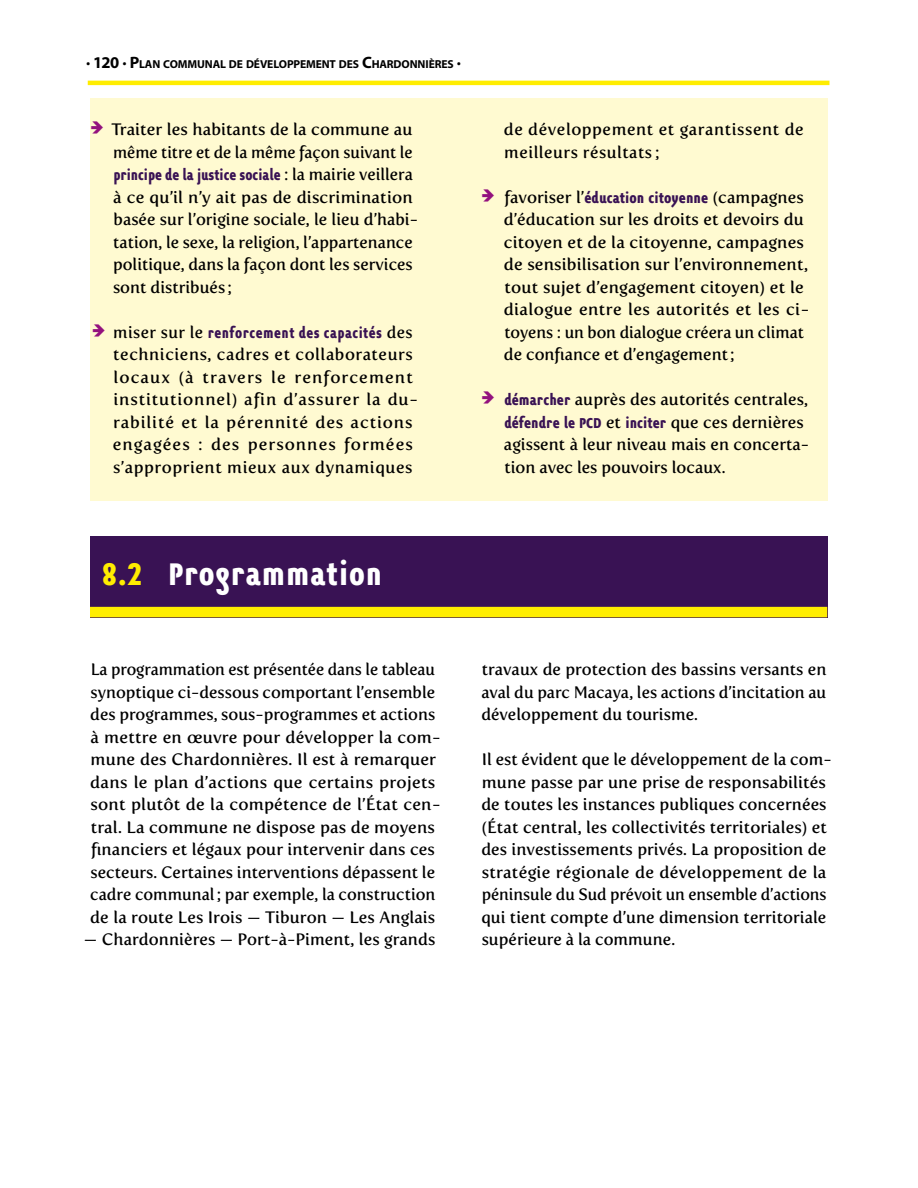
<style>
.page{position:relative;width:918px;height:1188px;background:#fff}
.page>*{position:absolute;margin:0;border:0;box-sizing:border-box;transform-origin:0 0}
.t1{font:700 36px "Opuscula Sans";letter-spacing:.025em;color:#fff}
.t2{font:16.5px/22.5px "Fertigo Pro";color:#000}
.t3{font:16.5px/22.5px "Fertigo Pro";letter-spacing:.045em;color:#000}
.t4{font:16.5px/22.5px "Fertigo Pro";letter-spacing:.03em;color:#000}
.t5{font:700 11.55px "Myriad Pro";letter-spacing:-.01em;color:#000}
.s1{font-size:16.5px}
.s2{font-family:"Glyphyx One NF";color:#93117e}
.s3{font-family:"Opuscula Sans";font-weight:700;color:#391254}
.s4{color:#ffed00}
</style>
<div class="page">
<div style="left:90px;top:98px;width:737px;height:402px;background:#fffad1"></div>
<hr style="left:90px;top:81px;width:737px;height:4px;background:#ffed00">
<div style="left:90px;top:536px;width:737px;height:82px;background:#391254"></div>
<div style="left:90px;top:607px;width:737px;height:10px;background:#ffed00"></div>
<p class="t5" style="left:86px;top:56px;width:377px"><span class="s1">· 120 · P</span>LAN COMMUNAL DE DÉVELOPPEMENT DES <span class="s1">C</span>HARDONNIÈRES <span class="s1">·</span></p>
<p class="t2" style="left:113px;top:118px;width:306px;text-indent:-22px"><span class="s2">~</span> Traiter les habitants de la commune au même titre et de la même façon suivant le <span class="s3">principe de la justice sociale</span> : la mairie veillera à ce qu’il n’y ait pas de discrimination basée sur l’origine sociale, le lieu d’habi&shy;tation, le sexe, la religion, l’appartenance politique, dans la façon dont les services sont distribués ;</p>
<p class="t3" style="left:113px;top:321px;width:307px;text-indent:-20px"><span class="s2">~</span> miser sur le <span class="s3">renforcement des capacités</span> des techniciens, cadres et collaborateurs locaux (à travers le renforcement institutionnel) afin d’assurer la du&shy;rabilité et la pérennité des actions engagées : des personnes formées s’approprient mieux aux dynamiques</p>
<p class="t4" style="left:504px;top:118px;width:302px">de développement et garantissent de meilleurs résultats ;</p>
<p class="t2" style="left:504px;top:186px;width:307px;text-indent:-22px"><span class="s2">~</span> favoriser l’<span class="s3">éducation citoyenne</span> (campagnes d’éducation sur les droits et devoirs du citoyen et de la citoyenne, campagnes de sensibilisation sur l’environnement, tout sujet d’engagement citoyen) et le dialogue entre les autorités et les ci&shy;toyens : un bon dialogue créera un climat de confiance et d’engagement;</p>
<p class="t2" style="left:504px;top:388px;width:307px;text-indent:-22px"><span class="s2">~</span> <span class="s3">démarcher</span> auprès des autorités centrales, <span class="s3">défendre le PCD</span> et <span class="s3">inciter</span> que ces dernières agissent à leur niveau mais en concerta&shy;tion avec les pouvoirs locaux.</p>
<p class="t1" style="left:103px;top:554px;width:281px"><span class="s4">8.2</span> Programmation</p>
<p class="t2" style="left:90px;top:658px;width:352px">La programmation est présentée dans le tableau synoptique ci-dessous comportant l’ensemble des programmes, sous-programmes et actions à mettre en œuvre pour développer la com&shy;mune des Chardonnières. Il est à remarquer dans le plan d’actions que certains projets sont plutôt de la compétence de l’État cen&shy;tral. La commune ne dispose pas de moyens financiers et légaux pour intervenir dans ces secteurs. Certaines interventions dépassent le cadre communal; par exemple, la construction de la route Les Irois — Tiburon — Les Anglais</p>
<p class="t2" style="left:84px;top:928px;width:353px">— Chardonnières — Port-à-Piment, les grands</p>
<p class="t2" style="left:481px;top:658px;width:347px;text-align:justify">travaux de protection des bassins versants en aval du parc Macaya, les actions d’incitation au développement du tourisme.</p>
<p class="t2" style="left:481px;top:748px;width:352px">Il est évident que le développement de la com&shy;mune passe par une prise de responsabilités de toutes les instances publiques concernées (État central, les collectivités territoriales) et des investissements privés. La proposition de stratégie régionale de développement de la péninsule du Sud prévoit un ensemble d’actions qui tient compte d’une dimension territoriale supérieure à la commune.</p>
</div>
